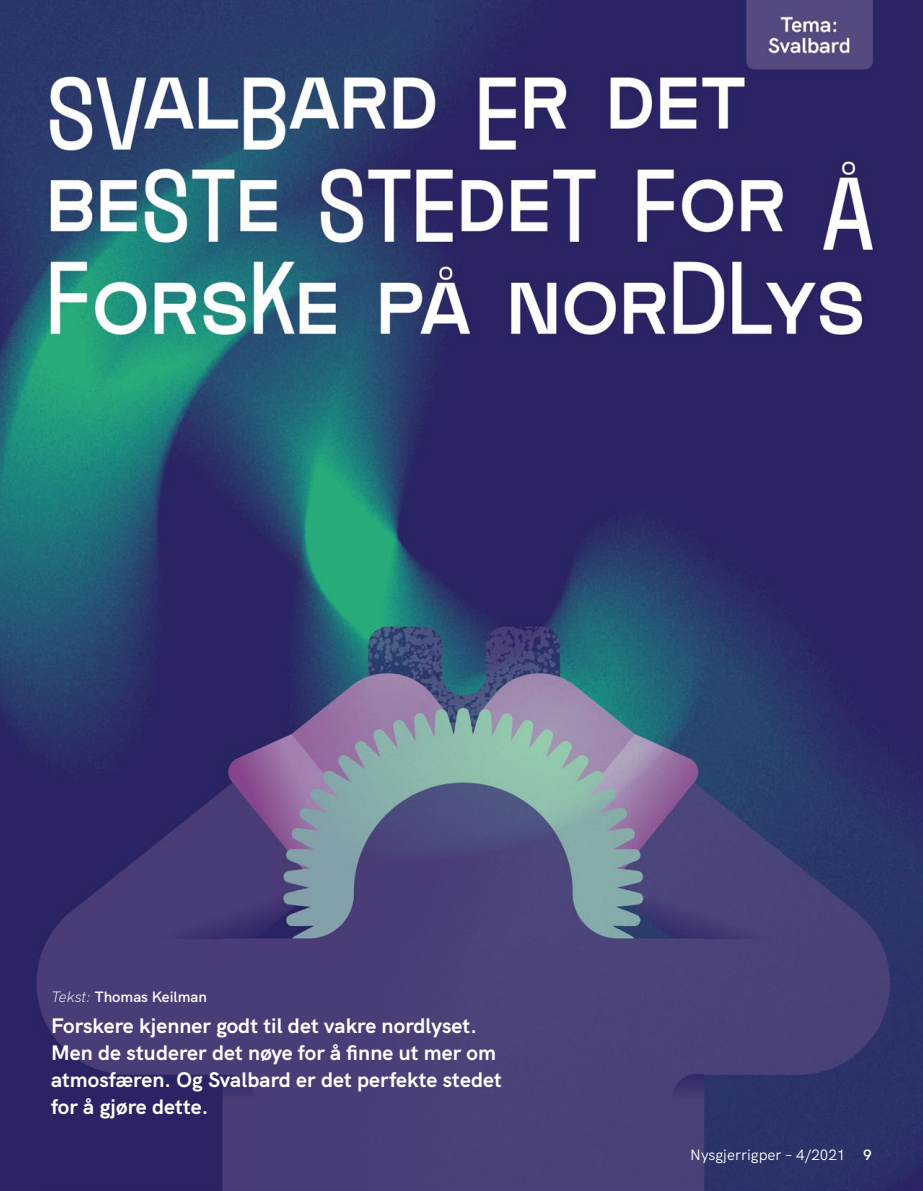
<style>
.page{position:relative;width:923px;height:1191px;background:#fff}
.page>*{position:absolute;margin:0;border:0;box-sizing:border-box;transform-origin:0 0}
.Mellomoverskrift_14{font:700 21px/27px "HK Grotesk";letter-spacing:.005em;color:#fff}
.t1{font:15px "HK Grotesk";color:#fff}
.t2{font:600 15px "HK Grotesk";color:#fff}
.s1{font-weight:300;font-style:italic}
</style>
<div class="page">
<img style="left:0;top:0;width:923px;height:1191px">
<p class="t2" style="left:51px;top:984px;width:157px"><span class="s1">Tekst:</span> Thomas Keilman</p>
<p class="Mellomoverskrift_14" style="left:51px;top:1010px;width:452px">Forskere kjenner godt til det vakre nordlyset.<br>Men de studerer det nøye for å finne ut mer om atmosfæren. Og Svalbard er det perfekte stedet for å gjøre dette.</p>
<p class="t1" style="left:690px;top:1143px;width:157px">Nysgjerrigper – 4/2021</p>
<p class="t2" style="left:863px;top:1143px;width:10px">9</p>
</div>
